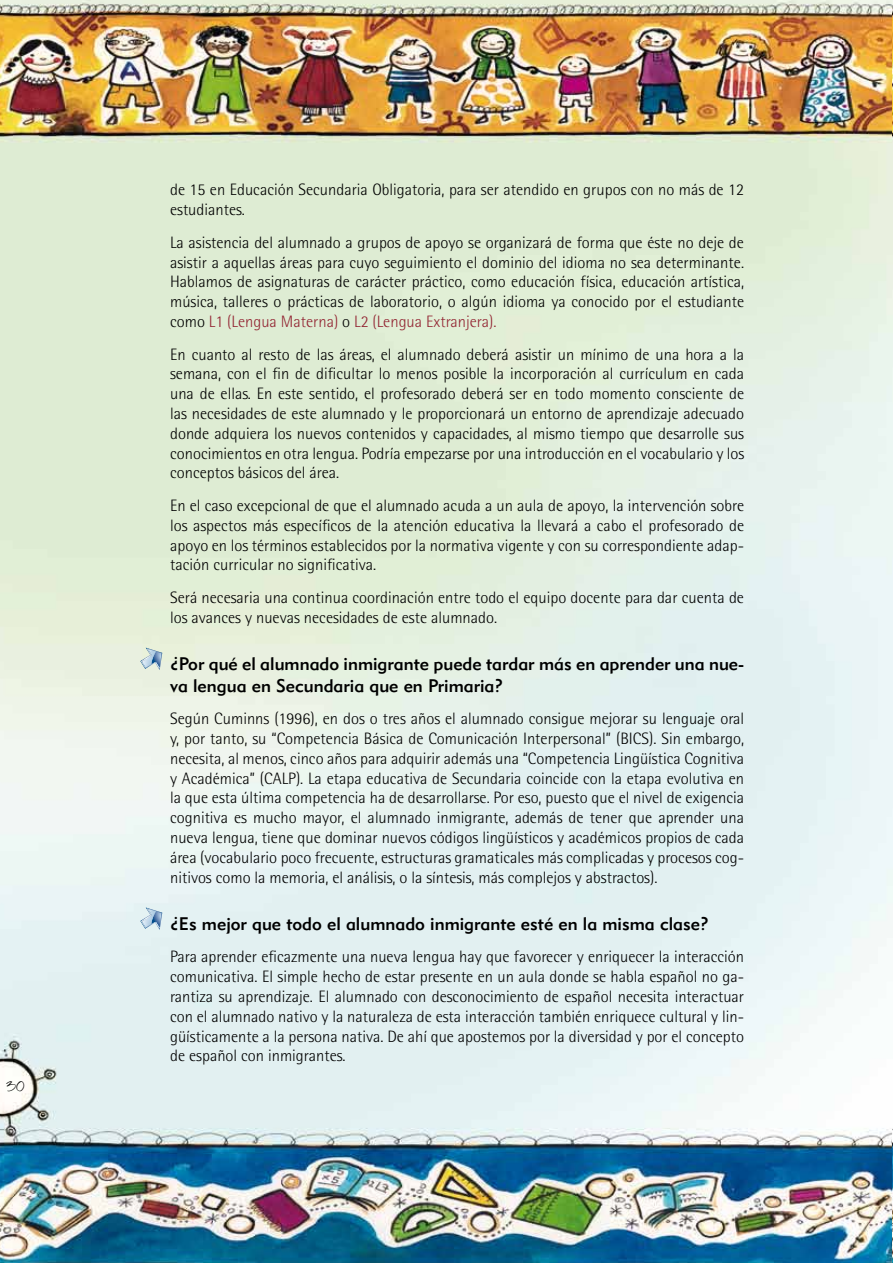
<style>
.page{position:relative;width:893px;height:1263px;background:#fff}
.page>*{position:absolute;margin:0;border:0;box-sizing:border-box;transform-origin:0 0}
.t1{font:18px/21.6px "Geometric 415 BT Medium A";color:#000}
.t2{font:300 16.5px/19.8px "Rotis Semi Sans";color:#000;text-align:justify}
.t3{font:15px "Kemie Px";color:#000}
.s1{color:#922331}
</style>
<div class="page">
<img style="left:0;top:0;width:893px;height:1263px">
<svg style="left:140px;top:648px;width:22px;height:22px"></svg>
<svg style="left:140px;top:907px;width:22px;height:23px"></svg>
<p class="t3" style="left:6px;top:1077px;width:20px">30</p>
<p class="t2" style="left:170px;top:180px;width:575px">de 15 en Educación Secundaria Obligatoria, para ser atendido en grupos con no más de 12 estudiantes.</p>
<p class="t2" style="left:170px;top:232px;width:576px">La asistencia del alumnado a grupos de apoyo se organizará de forma que éste no deje de asistir a aquellas áreas para cuyo seguimiento el dominio del idioma no sea determinante.<br>Hablamos de asignaturas de carácter práctico, como educación física, educación artística, música, talleres o prácticas de laboratorio, o algún idioma ya conocido por el estudiante como <span class="s1">L1 (Lengua Materna)</span> o <span class="s1">L2 (Lengua Extranjera).</span></p>
<p class="t2" style="left:170px;top:344px;width:576px">En cuanto al resto de las áreas, el alumnado deberá asistir un mínimo de una hora a la semana, con el fin de dificultar lo menos posible la incorporación al currículum en cada una de ellas. En este sentido, el profesorado deberá ser en todo momento consciente de las necesidades de este alumnado y le proporcionará un entorno de aprendizaje adecuado donde adquiera los nuevos contenidos y capacidades, al mismo tiempo que desarrolle sus conocimientos en otra lengua. Podría empezarse por una introducción en el vocabulario y los conceptos básicos del área.</p>
<p class="t2" style="left:170px;top:495px;width:576px">En el caso excepcional de que el alumnado acuda a un aula de apoyo, la intervención sobre los aspectos más específicos de la atención educativa la llevará a cabo el profesorado de apoyo en los términos establecidos por la normativa vigente y con su correspondiente adap&shy;tación curricular no significativa.</p>
<p class="t2" style="left:170px;top:587px;width:575px">Será necesaria una continua coordinación entre todo el equipo docente para dar cuenta de los avances y nuevas necesidades de este alumnado.</p>
<p class="t1" style="left:170px;top:653px;width:576px">¿Por qué el alumnado inmigrante puede tardar más en aprender una nue&shy;va lengua en Secundaria que en Primaria?</p>
<p class="t2" style="left:170px;top:709px;width:576px">Según Cuminns (1996), en dos o tres años el alumnado consigue mejorar su lenguaje oral y, por tanto, su “Competencia Básica de Comunicación Interpersonal” (BICS). Sin embargo, necesita, al menos, cinco años para adquirir además una “Competencia Lingüística Cognitiva y Académica” (CALP). La etapa educativa de Secundaria coincide con la etapa evolutiva en la que esta última competencia ha de desarrollarse. Por eso, puesto que el nivel de exigencia cognitiva es mucho mayor, el alumnado inmigrante, además de tener que aprender una nueva lengua, tiene que dominar nuevos códigos lingüísticos y académicos propios de cada área (vocabulario poco frecuente, estructuras gramaticales más complicadas y procesos cog&shy;nitivos como la memoria, el análisis, o la síntesis, más complejos y abstractos).</p>
<p class="t1" style="left:170px;top:912px;width:540px">¿Es mejor que todo el alumnado inmigrante esté en la misma clase?</p>
<p class="t2" style="left:170px;top:947px;width:576px">Para aprender eficazmente una nueva lengua hay que favorecer y enriquecer la interacción comunicativa. El simple hecho de estar presente en un aula donde se habla español no ga&shy;rantiza su aprendizaje. El alumnado con desconocimiento de español necesita interactuar con el alumnado nativo y la naturaleza de esta interacción también enriquece cultural y lin&shy;güísticamente a la persona nativa. De ahí que apostemos por la diversidad y por el concepto de español con inmigrantes.</p>
</div>
